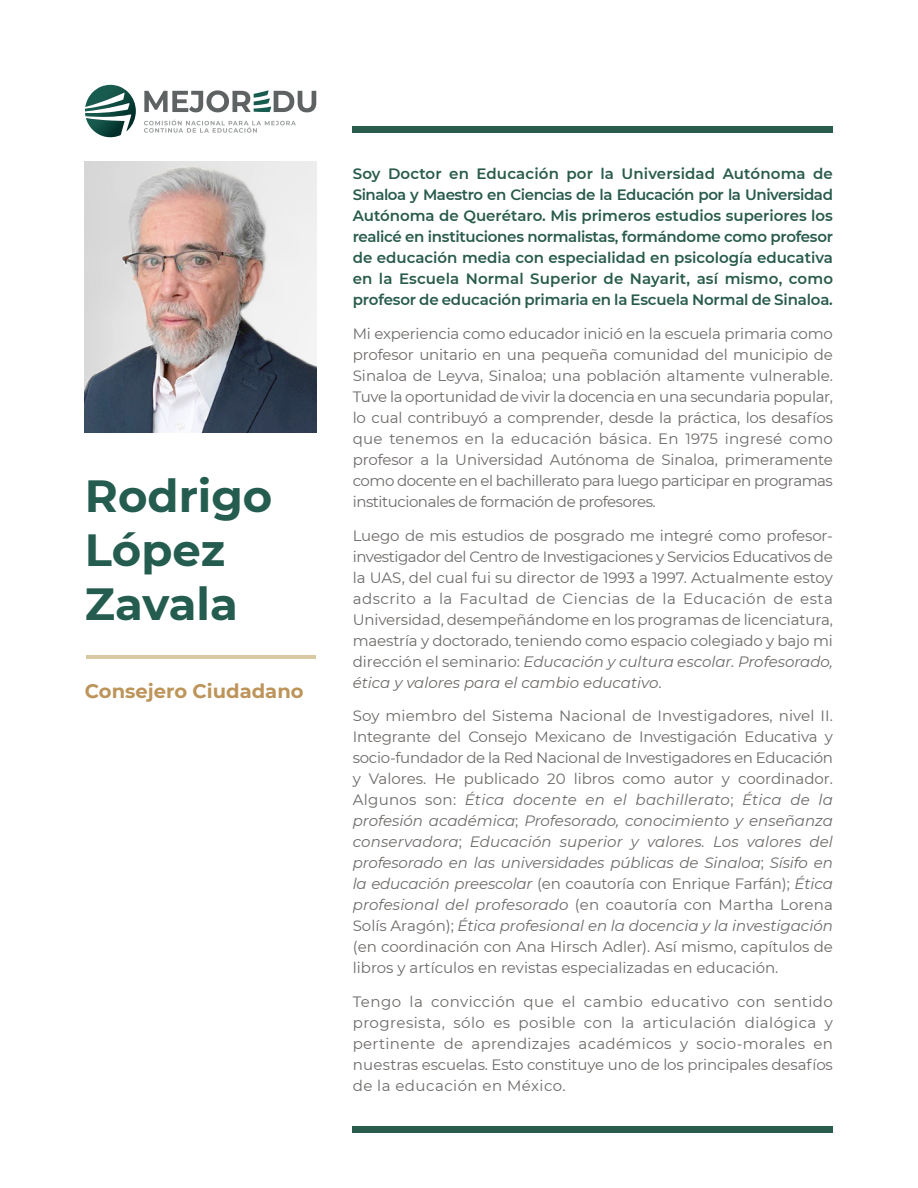
<style>
.page{position:relative;width:918px;height:1188px;background:#fff}
.page>*{position:absolute;margin:0;border:0;box-sizing:border-box;transform-origin:0 0}
.nombre{font:700 45px/54px "Montserrat";color:#245c4f}
.cargo{font:700 19.5px "Montserrat";color:#bd9459}
.texto{font:15px/21px "Montserrat";letter-spacing:-.01em;color:#6e6b69;text-align:justify}
.primer_párrafo{font:600 15px/21px "Montserrat";letter-spacing:-.01em;color:#285b4c;text-align:justify}
.s1{font-style:italic}
</style>
<div class="page">
<svg style="left:85px;top:85px;width:51px;height:53px"></svg>
<svg style="left:144px;top:90px;width:172px;height:22px"></svg>
<svg style="left:144px;top:120px;width:152px;height:13px"></svg>
<div style="left:353px;top:126px;width:480px;height:7px;background:#295c4d"></div>
<hr style="left:86px;top:656px;width:230px;height:3px;background:#d9c9a3">
<div style="left:353px;top:1127px;width:480px;height:6px;background:#295c4d"></div>
<img style="left:85px;top:162px;width:231px;height:270px">
<p class="nombre" style="left:85px;top:466px;width:189px">Rodrigo<br>López<br>Zavala</p>
<p class="cargo" style="left:85px;top:677px;width:220px">Consejero Ciudadano</p>
<p class="primer_párrafo" style="left:353px;top:163px;width:482px">Soy Doctor en Educación por la Universidad Autónoma de Sinaloa y Maestro en Ciencias de la Educación por la Universidad Autónoma de Querétaro. Mis primeros estudios superiores los realicé en instituciones normalistas, formándome como profesor de educación media con especialidad en psicología educativa en la Escuela Normal Superior de Nayarit, así mismo, como profesor de educación primaria en la Escuela Normal de Sinaloa.</p>
<p class="texto" style="left:353px;top:322px;width:482px">Mi experiencia como educador inició en la escuela primaria como profesor unitario en una pequeña comunidad del municipio de Sinaloa de Leyva, Sinaloa; una población altamente vulnerable.<br>Tuve la oportunidad de vivir la docencia en una secundaria popular, lo cual contribuyó a comprender, desde la práctica, los desafíos que tenemos en la educación básica. En 1975 ingresé como profesor a la Universidad Autónoma de Sinaloa, primeramente como docente en el bachillerato para luego participar en programas institucionales de formación de profesores.</p>
<p class="texto" style="left:353px;top:524px;width:482px">Luego de mis estudios de posgrado me integré como profesor&shy;investigador del Centro de Investigaciones y Servicios Educativos de la UAS, del cual fui su director de 1993 a 1997. Actualmente estoy adscrito a la Facultad de Ciencias de la Educación de esta Universidad, desempeñándome en los programas de licenciatura, maestría y doctorado, teniendo como espacio colegiado y bajo mi dirección el seminario: <span class="s1">Educación y cultura escolar. Profesorado, ética y valores para el cambio educativo</span>.</p>
<p class="texto" style="left:353px;top:705px;width:482px">Soy miembro del Sistema Nacional de Investigadores, nivel II.<br>Integrante del Consejo Mexicano de Investigación Educativa y socio-fundador de la Red Nacional de Investigadores en Educación y Valores. He publicado 20 libros como autor y coordinador.<br>Algunos son: <span class="s1">Ética docente en el bachillerato</span>; <span class="s1">Ética de la profesión académica</span>; <span class="s1">Profesorado, conocimiento y enseñanza conservadora</span>; <span class="s1">Educación superior y valores. Los valores del profesorado en las universidades públicas de Sinaloa</span>; <span class="s1">Sísifo en la educación preescolar</span> (en coautoría con Enrique Farfán); <span class="s1">Ética profesional del profesorado</span> (en coautoría con Martha Lorena Solís Aragón); <span class="s1">Ética profesional en la docencia y la investigación </span>(en coordinación con Ana Hirsch Adler). Así mismo, capítulos de libros y artículos en revistas especializadas en educación.</p>
<p class="texto" style="left:353px;top:991px;width:482px">Tengo la convicción que el cambio educativo con sentido progresista, sólo es posible con la articulación dialógica y pertinente de aprendizajes académicos y socio-morales en nuestras escuelas. Esto constituye uno de los principales desafíos de la educación en México.</p>
</div>
